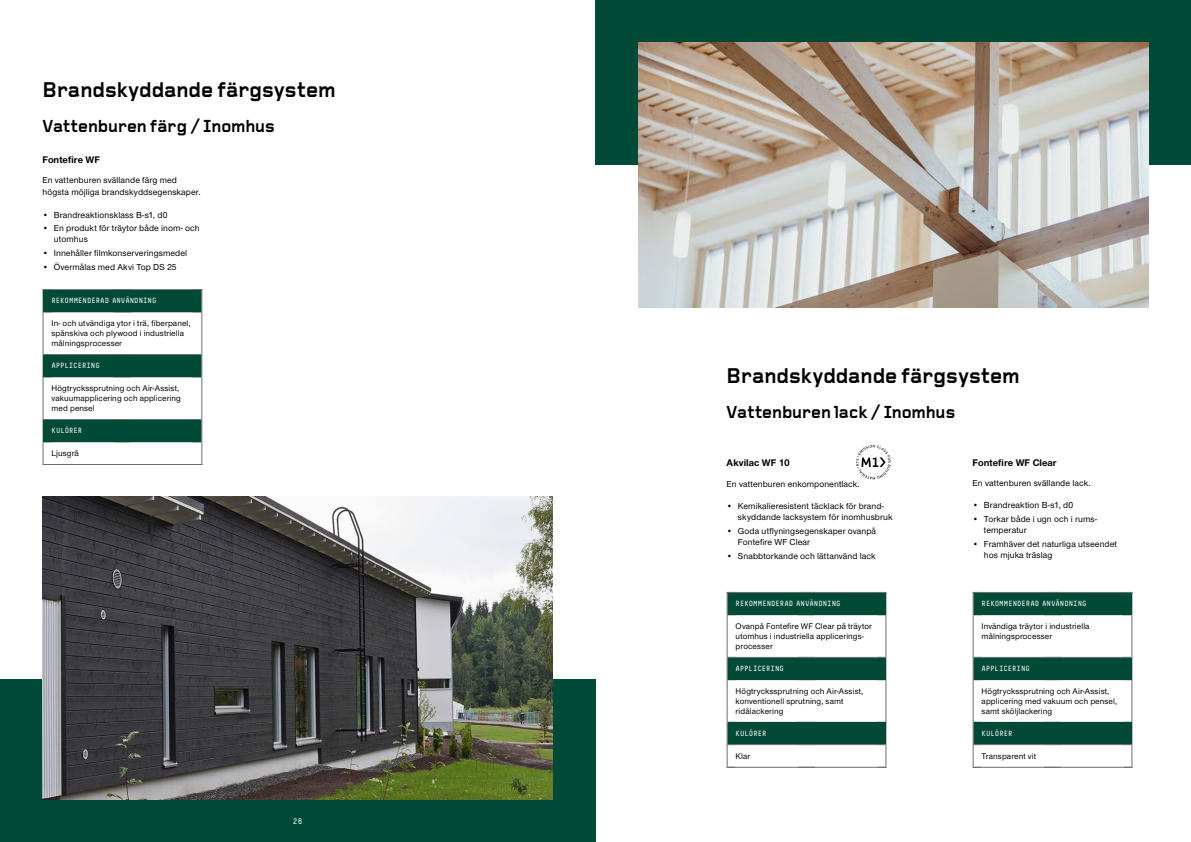
<style>
.page{position:relative;width:1191px;height:842px;background:#fff}
.page>*{position:absolute;margin:0;border:0;box-sizing:border-box;transform-origin:0 0}
.t1{font:700 22px "Foundry Gridnik";letter-spacing:.01em;color:#000}
.t2{font:700 18px "Foundry Gridnik";letter-spacing:-.005em;color:#000}
.t3{font:700 10px "Nimbus San Nov";letter-spacing:.01em;color:#000}
.t4{font:500 9px/11px "Nimbus Sans Novus";letter-spacing:.01em;color:#000}
.t5{font:500 8.5px/10px "Nimbus Sans Novus";letter-spacing:.01em;color:#000}
.t6{font:8px "Decima Mono Pro";color:#fff}
.t7{font:7.5px "Decima Mono Pro";letter-spacing:-.01em;color:#fff}
</style>
<div class="page">
<div style="left:595px;top:0;width:596px;height:165px;background:#004a37"></div>
<img style="left:638px;top:43px;width:510px;height:264px">
<svg style="left:43px;top:289px;width:159px;height:176px"></svg>
<div style="left:44px;top:290px;width:157px;height:21px;background:#004a37"></div>
<div style="left:44px;top:355px;width:157px;height:21px;background:#004a37"></div>
<div style="left:44px;top:420px;width:157px;height:21px;background:#004a37"></div>
<div style="left:0;top:679px;width:595px;height:163px;background:#004a37"></div>
<img style="left:43px;top:497px;width:510px;height:302px">
<svg style="left:972px;top:592px;width:160px;height:176px"></svg>
<div style="left:973px;top:593px;width:158px;height:21px;background:#004a37"></div>
<div style="left:973px;top:658px;width:158px;height:21px;background:#004a37"></div>
<div style="left:973px;top:723px;width:158px;height:21px;background:#004a37"></div>
<svg style="left:726px;top:592px;width:160px;height:176px"></svg>
<div style="left:727px;top:593px;width:158px;height:21px;background:#004a37"></div>
<div style="left:727px;top:658px;width:158px;height:21px;background:#004a37"></div>
<div style="left:727px;top:723px;width:158px;height:21px;background:#004a37"></div>
<svg style="left:856px;top:445px;width:34px;height:34px"></svg>
<h1 class="t1" style="left:43px;top:76px;width:294px">Brandskyddande färgsystem</h1>
<h2 class="t2" style="left:43px;top:115px;width:234px">Vattenburen färg / Inomhus</h2>
<p class="t3" style="left:43px;top:153px;width:59px">Fontefire WF</p>
<p class="t4" style="left:43px;top:174px;width:159px;line-height:12px">En vattenburen svällande färg med högsta möjliga brandskyddsegenskaper.</p>
<p class="t4" style="left:43px;top:209px;width:126px">• Brandreaktionsklass B-s1, d0</p>
<p class="t4" style="left:54px;top:223px;width:147px;text-indent:-11px">• En produkt för träytor både inom- och utomhus</p>
<p class="t4" style="left:43px;top:247px;width:146px">• Innehåller filmkonserveringsmedel</p>
<p class="t4" style="left:43px;top:261px;width:136px">• Övermålas med Akvi Top DS 25</p>
<p class="t7" style="left:52px;top:297px;width:107px">REKOMMENDERAD ANVÄNDNING</p>
<p class="t5" style="left:52px;top:318px;width:141px">In- och utvändiga ytor i trä, fiberpanel, spånskiva och plywood i industriella målningsprocesser</p>
<p class="t7" style="left:52px;top:362px;width:50px">APPLICERING</p>
<p class="t5" style="left:52px;top:383px;width:131px">Högtryckssprutning och Air-Assist, vakuumapplicering och applicering med pensel</p>
<p class="t7" style="left:52px;top:427px;width:32px">KULÖRER</p>
<p class="t5" style="left:52px;top:448px;width:29px">Ljusgrå</p>
<p class="t6" style="left:293px;top:816px;width:11px">26</p>
<h1 class="t1" style="left:726px;top:362px;width:294px">Brandskyddande färgsystem</h1>
<h2 class="t2" style="left:726px;top:401px;width:230px">Vattenburen lack / Inomhus</h2>
<p class="t3" style="left:972px;top:455px;width:85px">Fontefire WF Clear</p>
<p class="t4" style="left:972px;top:477px;width:119px">En vattenburen svällande lack.</p>
<p class="t4" style="left:972px;top:499px;width:102px">• Brandreaktion B-s1, d0</p>
<p class="t4" style="left:984px;top:513px;width:115px;text-indent:-11px">• Torkar både i ugn och i rums&shy;temperatur</p>
<p class="t4" style="left:984px;top:538px;width:135px;text-indent:-11px">• Framhäver det naturliga utseendet hos mjuka träslag</p>
<p class="t3" style="left:726px;top:456px;width:65px">Akvilac WF 10</p>
<p class="t4" style="left:726px;top:478px;width:135px">En vattenburen enkomponentlack.</p>
<p class="t4" style="left:738px;top:500px;width:156px;text-indent:-11px">• Kemikalieresistent täcklack för brand&shy;skyddande lacksystem för inomhusbruk</p>
<p class="t4" style="left:738px;top:525px;width:140px;text-indent:-11px">• Goda utflyningsegenskaper ovanpå<br>Fontefire WF Clear</p>
<p class="t4" style="left:726px;top:550px;width:151px">• Snabbtorkande och lättanvänd lack</p>
<p class="t7" style="left:735px;top:599px;width:107px">REKOMMENDERAD ANVÄNDNING</p>
<p class="t5" style="left:735px;top:621px;width:138px">Ovanpå Fontefire WF Clear på träytor utomhus i industriella applicerings&shy;processer</p>
<p class="t7" style="left:735px;top:664px;width:50px">APPLICERING</p>
<p class="t5" style="left:735px;top:686px;width:129px">Högtryckssprutning och Air-Assist, konventionell sprutning, samt ridålackering</p>
<p class="t7" style="left:735px;top:729px;width:32px">KULÖRER</p>
<p class="t5" style="left:735px;top:750px;width:16px">Klar</p>
<p class="t7" style="left:981px;top:599px;width:107px">REKOMMENDERAD ANVÄNDNING</p>
<p class="t5" style="left:981px;top:621px;width:109px">Invändiga träytor i industriella målningsprocesser</p>
<p class="t7" style="left:981px;top:664px;width:50px">APPLICERING</p>
<p class="t5" style="left:981px;top:686px;width:137px">Högtryckssprutning och Air-Assist, applicering med vakuum och pensel, samt sköljlackering</p>
<p class="t7" style="left:981px;top:729px;width:32px">KULÖRER</p>
<p class="t5" style="left:981px;top:750px;width:56px">Transparent vit</p>
</div>
